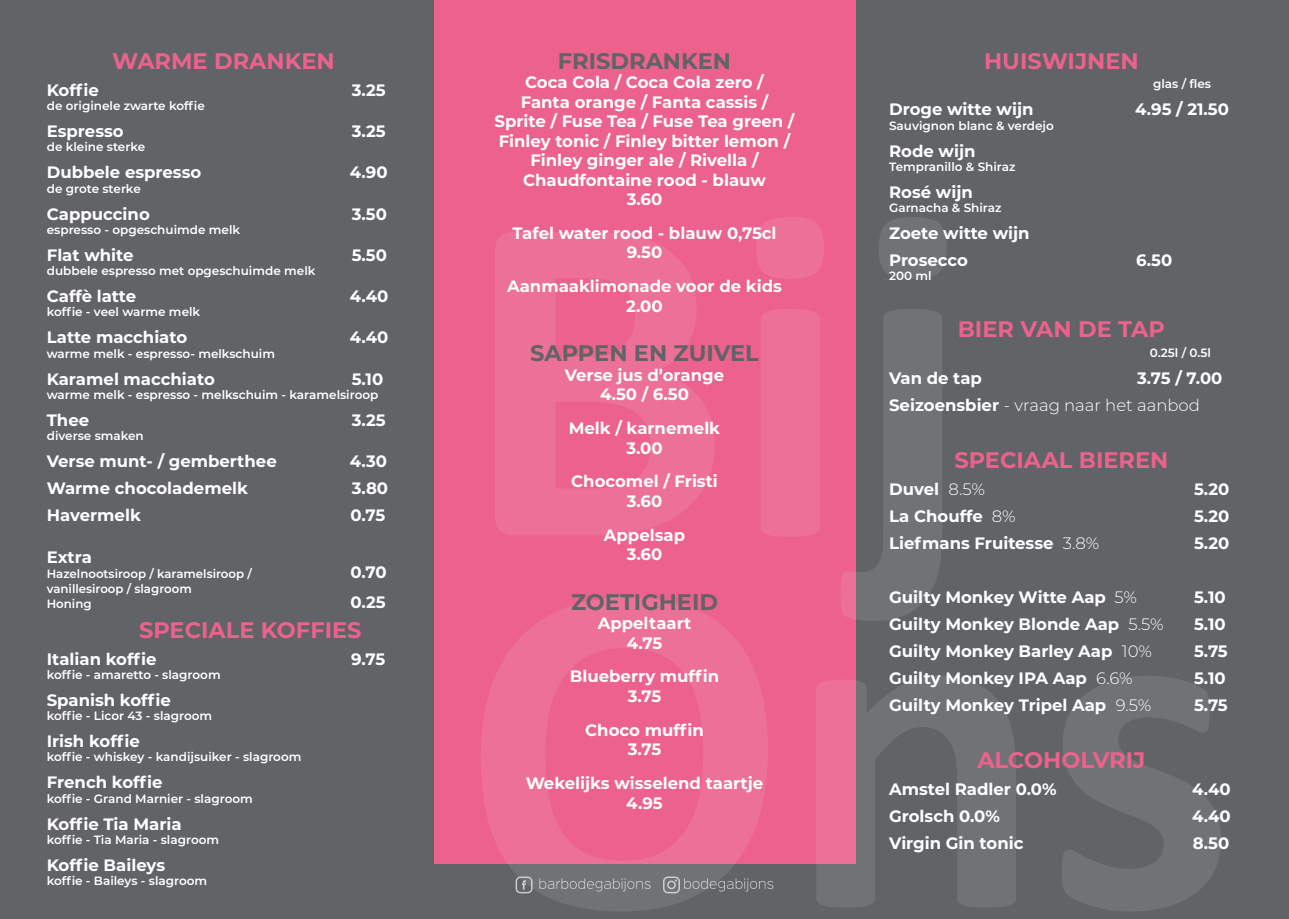
<style>
.page{position:relative;width:1289px;height:919px;background:#fff}
.page>*{position:absolute;margin:0;border:0;box-sizing:border-box;transform-origin:0 0}
.t1{font:700 22.5px "Montserrat";color:#ec628c}
.t2{font:700 22.5px "Montserrat";color:#616367}
.t3{font:700 16.5px/19.5px "Montserrat";color:#fff;text-align:center}
.t4{font:600 12px/15px "Montserrat";color:#fff}
.s1{font-weight:300}
</style>
<div class="page">
<div style="left:0;top:0;width:1288px;height:918px;background:#616367"></div>
<div style="left:434px;top:0;width:421px;height:863px;background:#ec628c"></div>
<svg style="left:768px;top:881px;width:5px;height:8px"></svg>
<svg style="left:495px;top:232px;width:219px;height:303px;fill:#ed7197"></svg>
<svg style="left:756px;top:217px;width:68px;height:320px"></svg>
<svg style="left:841px;top:217px;width:105px;height:404px"></svg>
<svg style="left:480px;top:598px;width:288px;height:313px"></svg>
<svg style="left:816px;top:675px;width:200px;height:232px"></svg>
<svg style="left:1062px;top:676px;width:159px;height:235px"></svg>
<h1 class="t1" style="left:112px;top:45px;width:224px">WARME DRANKEN</h1>
<p class="t3" style="left:47px;top:79px;width:54px">Koffie</p>
<p class="t3" style="left:352px;top:79px;width:35px">3.25</p>
<p class="t4" style="left:47px;top:98px;width:160px">de originele zwarte koffie</p>
<p class="t3" style="left:47px;top:121px;width:78px">Espresso</p>
<p class="t3" style="left:352px;top:121px;width:35px">3.25</p>
<p class="t4" style="left:47px;top:139px;width:100px">de kleine sterke</p>
<p class="t3" style="left:47px;top:162px;width:156px">Dubbele espresso</p>
<p class="t3" style="left:350px;top:162px;width:39px">4.90</p>
<p class="t4" style="left:47px;top:180px;width:95px">de grote sterke</p>
<p class="t3" style="left:47px;top:203px;width:104px">Cappuccino</p>
<p class="t3" style="left:352px;top:203px;width:37px">3.50</p>
<p class="t4" style="left:47px;top:221px;width:195px">espresso - opgeschuimde melk</p>
<p class="t3" style="left:47px;top:244px;width:88px">Flat white</p>
<p class="t3" style="left:352px;top:244px;width:37px">5.50</p>
<p class="t4" style="left:47px;top:263px;width:270px">dubbele espresso met opgeschuimde melk</p>
<p class="t3" style="left:47px;top:286px;width:91px">Caffè latte</p>
<p class="t3" style="left:350px;top:286px;width:40px">4.40</p>
<p class="t4" style="left:47px;top:304px;width:155px">koffie - veel warme melk</p>
<p class="t3" style="left:47px;top:327px;width:142px">Latte macchiato</p>
<p class="t3" style="left:350px;top:327px;width:40px">4.40</p>
<p class="t4" style="left:47px;top:345px;width:230px">warme melk - espresso- melkschuim</p>
<p class="t3" style="left:47px;top:368px;width:169px">Karamel macchiato</p>
<p class="t3" style="left:352px;top:368px;width:33px">5.10</p>
<p class="t4" style="left:47px;top:386px;width:333px">warme melk - espresso - melkschuim - karamelsiroop</p>
<p class="t3" style="left:47px;top:409px;width:44px">Thee</p>
<p class="t3" style="left:352px;top:409px;width:35px">3.25</p>
<p class="t4" style="left:47px;top:428px;width:99px">diverse smaken</p>
<p class="t3" style="left:47px;top:451px;width:231px">Verse munt- / gemberthee</p>
<p class="t3" style="left:350px;top:451px;width:39px">4.30</p>
<p class="t3" style="left:47px;top:478px;width:203px">Warme chocolademelk</p>
<p class="t3" style="left:352px;top:478px;width:38px">3.80</p>
<p class="t3" style="left:47px;top:505px;width:96px">Havermelk</p>
<p class="t3" style="left:350px;top:505px;width:36px">0.75</p>
<p class="t3" style="left:47px;top:546px;width:47px">Extra</p>
<p class="t4" style="left:47px;top:565px;width:206px">Hazelnootsiroop / karamelsiroop /</p>
<p class="t3" style="left:350px;top:561px;width:38px">0.70</p>
<p class="t4" style="left:47px;top:580px;width:146px">vanillesiroop / slagroom<br>Honing</p>
<p class="t3" style="left:350px;top:591px;width:37px">0.25</p>
<h1 class="t1" style="left:139px;top:613px;width:224px">SPECIALE KOFFIES</h1>
<p class="t3" style="left:47px;top:648px;width:111px">Italian koffie</p>
<p class="t3" style="left:351px;top:648px;width:36px">9.75</p>
<p class="t4" style="left:47px;top:666px;width:175px">koffie - amaretto - slagroom</p>
<p class="t3" style="left:47px;top:689px;width:125px">Spanish koffie</p>
<p class="t4" style="left:47px;top:707px;width:167px">koffie - Licor 43 - slagroom</p>
<p class="t3" style="left:47px;top:730px;width:95px">Irish koffie</p>
<p class="t4" style="left:47px;top:749px;width:256px">koffie - whiskey - kandijsuiker - slagroom</p>
<p class="t3" style="left:47px;top:772px;width:117px">French koffie</p>
<p class="t4" style="left:47px;top:790px;width:207px">koffie - Grand Marnier - slagroom</p>
<p class="t3" style="left:47px;top:813px;width:136px">Koffie Tia Maria</p>
<p class="t4" style="left:47px;top:831px;width:174px">koffie - Tia Maria - slagroom</p>
<p class="t3" style="left:47px;top:854px;width:120px">Koffie Baileys</p>
<p class="t4" style="left:47px;top:872px;width:162px">koffie - Baileys - slagroom</p>
<h1 class="t2" style="left:558px;top:44px;width:175px">FRISDRANKEN</h1>
<p class="t3" style="left:494px;top:72px;width:301px">Coca Cola / Coca Cola zero /<br>Fanta orange / Fanta cassis /<br>Sprite / Fuse Tea / Fuse Tea green /<br>Finley tonic / Finley bitter lemon /<br>Finley ginger ale / Rivella /<br>Chaudfontaine rood - blauw<br>3.60</p>
<p class="t3" style="left:512px;top:222px;width:265px">Tafel water rood - blauw 0,75cl<br>9.50</p>
<p class="t3" style="left:507px;top:276px;width:276px">Aanmaaklimonade voor de kids<br>2.00</p>
<h1 class="t2" style="left:530px;top:337px;width:230px">SAPPEN EN ZUIVEL</h1>
<p class="t3" style="left:564px;top:364px;width:161px">Verse jus d’orange<br>4.50 / 6.50</p>
<p class="t3" style="left:568px;top:417px;width:153px">Melk / karnemelk<br>3.00</p>
<p class="t3" style="left:571px;top:471px;width:148px">Chocomel / Fristi<br>3.60</p>
<p class="t3" style="left:604px;top:524px;width:83px">Appelsap<br>3.60</p>
<h1 class="t2" style="left:571px;top:585px;width:148px">ZOETIGHEID</h1>
<p class="t3" style="left:597px;top:612px;width:95px">Appeltaart<br>4.75</p>
<p class="t3" style="left:570px;top:666px;width:151px">Blueberry muffin<br>3.75</p>
<p class="t3" style="left:585px;top:719px;width:120px">Choco muffin<br>3.75</p>
<p class="t3" style="left:525px;top:772px;width:239px">Wekelijks wisselend taartje<br>4.95</p>
<h1 class="t1" style="left:984px;top:45px;width:156px">HUISWIJNEN</h1>
<p class="t4" style="left:1153px;top:76px;width:59px">glas / fles</p>
<p class="t3" style="left:889px;top:99px;width:146px">Droge witte wijn</p>
<p class="t3" style="left:1135px;top:99px;width:95px">4.95 / 21.50</p>
<p class="t4" style="left:889px;top:117px;width:166px">Sauvignon blanc &amp; verdejo</p>
<p class="t3" style="left:889px;top:140px;width:88px">Rode wijn</p>
<p class="t4" style="left:889px;top:158px;width:128px">Tempranillo &amp; Shiraz</p>
<p class="t3" style="left:889px;top:181px;width:85px">Rosé wijn</p>
<p class="t4" style="left:889px;top:200px;width:114px">Garnacha &amp; Shiraz</p>
<p class="t3" style="left:889px;top:219px;width:142px;line-height:27px;text-align:left">Zoete witte wijn<br>Prosecco</p>
<p class="t3" style="left:1136px;top:250px;width:38px">6.50</p>
<p class="t4" style="left:889px;top:268px;width:44px">200 ml</p>
<h1 class="t1" style="left:957px;top:313px;width:209px">BIER VAN DE TAP</h1>
<p class="t4" style="left:1149px;top:344px;width:62px">0.25l / 0.5l</p>
<p class="t3" style="left:889px;top:367px;width:94px">Van de tap</p>
<p class="t3" style="left:889px;top:364px;width:335px;line-height:27px;text-align:left;text-indent:248px">3.75 / 7.00<br>Seizoensbier <span class="s1">- vraag naar het aanbod</span></p>
<h1 class="t1" style="left:954px;top:444px;width:215px">SPECIAAL BIEREN</h1>
<p class="t3" style="left:889px;top:478px;width:97px">Duvel <span class="s1">8.5%</span></p>
<p class="t3" style="left:1193px;top:478px;width:37px">5.20</p>
<p class="t3" style="left:889px;top:505px;width:128px">La Chouffe <span class="s1">8%</span></p>
<p class="t3" style="left:1193px;top:505px;width:37px">5.20</p>
<p class="t3" style="left:889px;top:532px;width:212px">Liefmans Fruitesse <span class="s1">3.8%</span></p>
<p class="t3" style="left:1193px;top:532px;width:37px">5.20</p>
<p class="t3" style="left:889px;top:586px;width:249px">Guilty Monkey Witte Aap <span class="s1">5%</span></p>
<p class="t3" style="left:1194px;top:586px;width:33px">5.10</p>
<p class="t3" style="left:889px;top:613px;width:276px">Guilty Monkey Blonde Aap <span class="s1">5.5%</span></p>
<p class="t3" style="left:1194px;top:613px;width:33px">5.10</p>
<p class="t3" style="left:889px;top:640px;width:264px">Guilty Monkey Barley Aap <span class="s1">10%</span></p>
<p class="t3" style="left:1194px;top:640px;width:35px">5.75</p>
<p class="t3" style="left:889px;top:667px;width:245px">Guilty Monkey IPA Aap <span class="s1">6.6%</span></p>
<p class="t3" style="left:1194px;top:667px;width:33px">5.10</p>
<p class="t3" style="left:889px;top:694px;width:264px">Guilty Monkey Tripel Aap <span class="s1">9.5%</span></p>
<p class="t3" style="left:1194px;top:694px;width:35px">5.75</p>
<h1 class="t1" style="left:977px;top:744px;width:169px">ALCOHOLVRIJ</h1>
<p class="t3" style="left:889px;top:778px;width:169px">Amstel Radler 0.0%</p>
<p class="t3" style="left:1192px;top:778px;width:40px">4.40</p>
<p class="t3" style="left:889px;top:805px;width:112px">Grolsch 0.0%</p>
<p class="t3" style="left:1192px;top:805px;width:40px">4.40</p>
<p class="t3" style="left:889px;top:832px;width:136px">Virgin Gin tonic</p>
<p class="t3" style="left:1192px;top:832px;width:38px">8.50</p>
</div>
